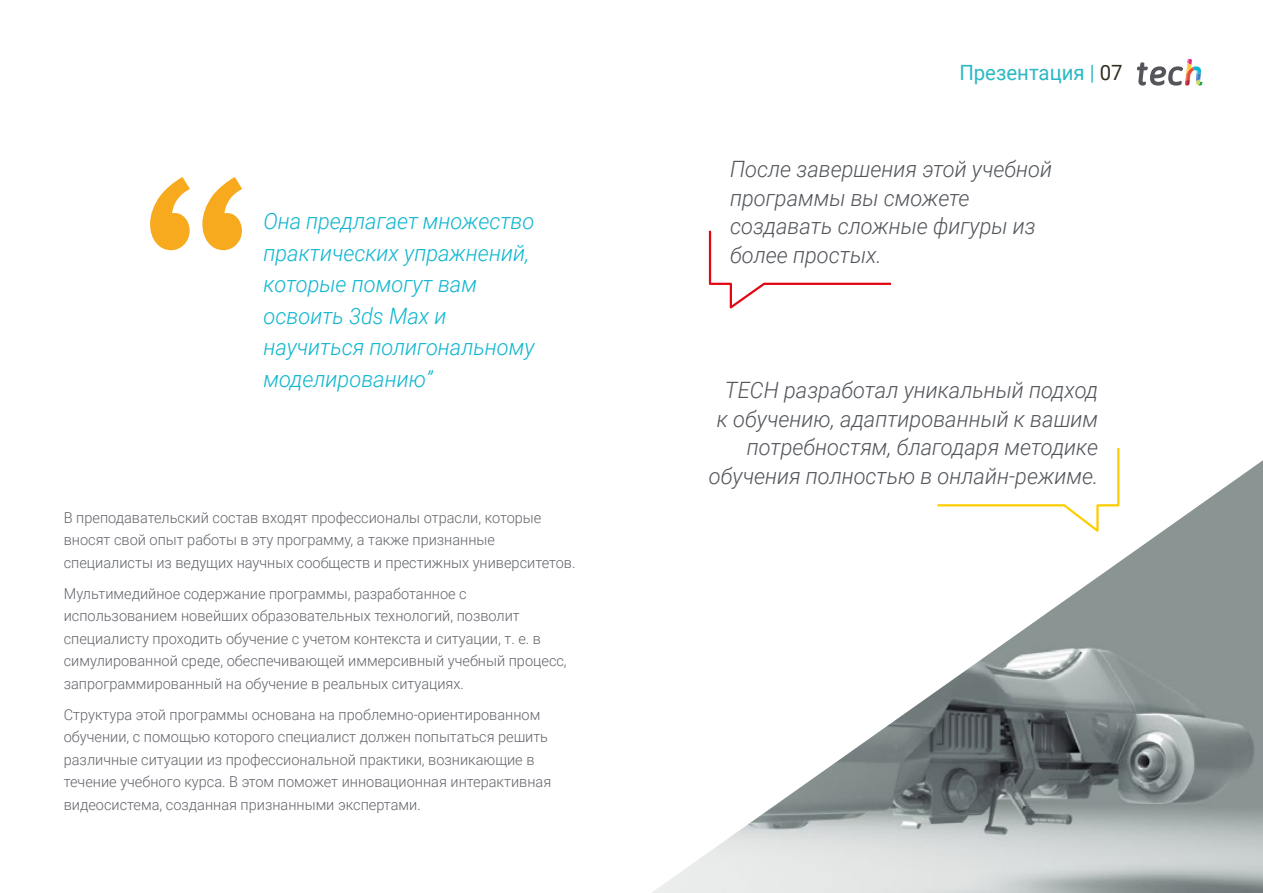
<style>
.page{position:relative;width:1263px;height:893px;background:#fff}
.page>*{position:absolute;margin:0;border:0;box-sizing:border-box;transform-origin:0 0}
.t1{font:italic 300 22.5px/28.5px "Roboto";color:#52555b}
.t2{font:italic 300 22.5px/31.5px "Roboto";color:#0fb6cf}
.t3{font:21px "Roboto";color:#2db8c5}
.t4{font:300 15px/22.5px "Roboto";color:#61646a}
.s1{color:#312e20}
</style>
<div class="page">
<svg style="left:150px;top:177px;width:92px;height:73px"></svg>
<svg style="left:708px;top:230px;width:183px;height:79px"></svg>
<img style="left:652px;top:460px;width:611px;height:433px">
<svg style="left:935px;top:448px;width:185px;height:87px"></svg>
<svg style="left:1137px;top:59px;width:65px;height:27px"></svg>
<h1 class="t2" style="left:263px;top:205px;width:273px">Она предлагает множество практических упражнений, которые помогут вам освоить 3ds Max и научиться полигональному моделированию”</h1>
<p class="t4" style="left:64px;top:505px;width:513px">В преподавательский состав входят профессионалы отрасли, которые вносят свой опыт работы в эту программу, а также признанные специалисты из ведущих научных сообществ и престижных университетов.</p>
<p class="t4" style="left:64px;top:581px;width:504px">Мультимедийное содержание программы, разработанное с использованием новейших образовательных технологий, позволит специалисту проходить обучение с учетом контекста и ситуации, т. е. в симулированной среде, обеспечивающей иммерсивный учебный процесс, запрограммированный на обучение в реальных ситуациях.</p>
<p class="t4" style="left:64px;top:702px;width:489px">Структура этой программы основана на проблемно-ориентированном обучении, с помощью которого специалист должен попытаться решить различные ситуации из профессиональной практики, возникающие в течение учебного курса. В этом поможет инновационная интерактивная видеосистема, созданная признанными экспертами.</p>
<h2 class="t3" style="left:959px;top:57px;width:165px">Презентация | <span class="s1">07</span></h2>
<h1 class="t1" style="left:730px;top:154px;width:323px">После завершения этой учебной программы вы сможете создавать сложные фигуры из более простых.</h1>
<h1 class="t1" style="left:709px;top:375px;width:391px;text-align:right">TECH разработал уникальный подход к обучению, адаптированный к вашим потребностям, благодаря методике обучения полностью в онлайн-режиме.</h1>
</div>
